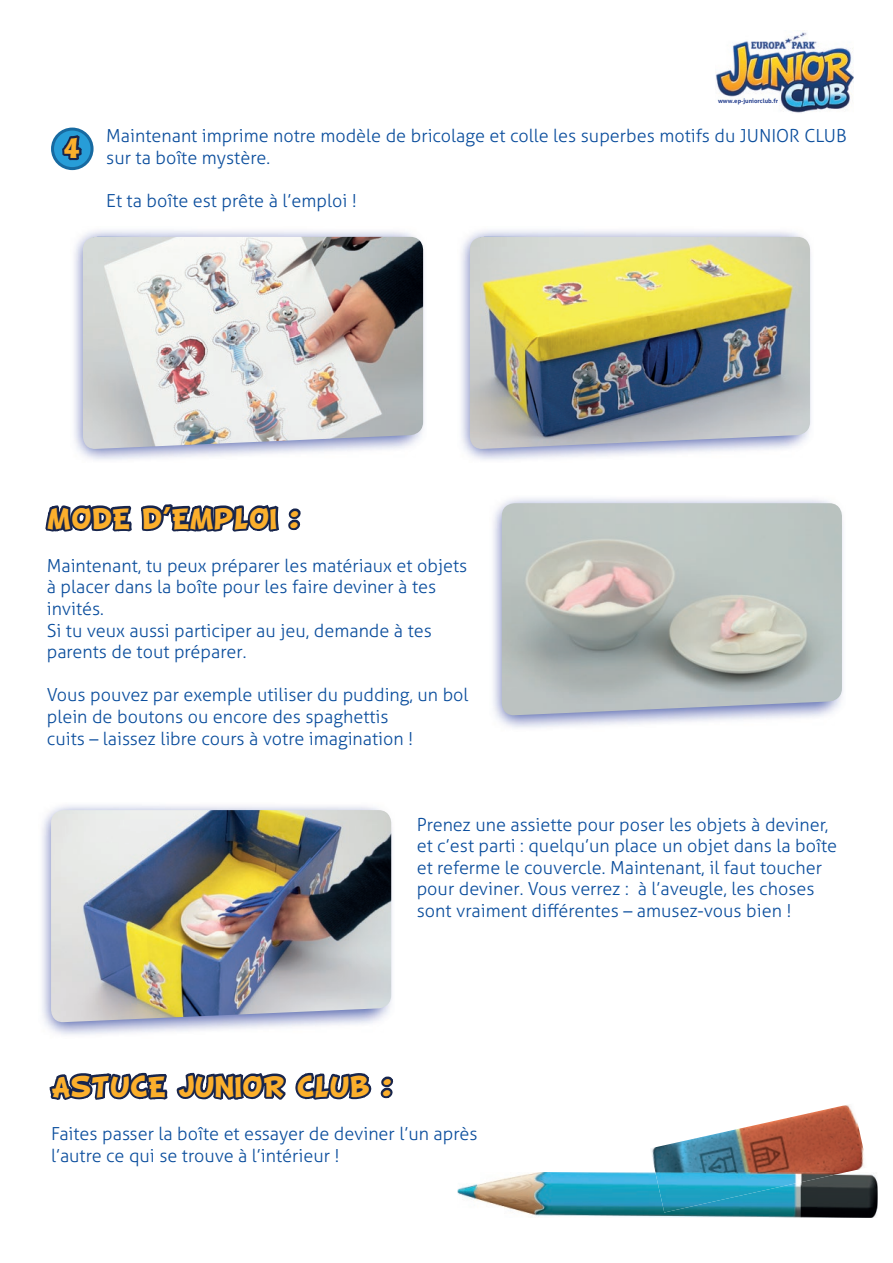
<style>
.page{position:relative;width:893px;height:1263px;background:#fff}
.page>*{position:absolute;margin:0;border:0;box-sizing:border-box;transform-origin:0 0}
.t1{font:24px "EPJC Cartoon Shout";color:#fbaf2c}
.t2{font:22.5px "EPJC Cartoon Shout";color:#fbaf2c}
.t3{font:300 18px/21.6px "Aller";color:#0b4e9d}
.t4{font:700 6px "Aller";color:#253f8e}
</style>
<div class="page">
<img style="left:716px;top:32px;width:138px;height:81px">
<img style="left:652px;top:1105px;width:212px;height:67px">
<img style="left:458px;top:1172px;width:420px;height:46px">
<img style="left:655px;top:1172px;width:192px;height:40px">
<svg style="left:53px;top:129px;width:39px;height:40px"></svg>
<div style="left:51px;top:128px;width:43px;height:42px;border:3px solid #176aa1;border-radius:50%"></div>
<svg style="left:60px;top:132px;width:24px;height:30px"></svg>
<img style="left:74px;top:230px;width:350px;height:222px">
<img style="left:461px;top:230px;width:350px;height:230px">
<img style="left:83px;top:237px;width:340px;height:212px">
<img style="left:470px;top:237px;width:340px;height:212px">
<svg style="left:45px;top:429px;width:258px;height:103px"></svg>
<img style="left:493px;top:498px;width:350px;height:230px">
<img style="left:502px;top:503px;width:340px;height:213px">
<img style="left:42px;top:805px;width:350px;height:221px">
<img style="left:51px;top:810px;width:340px;height:181px">
<svg style="left:47px;top:991px;width:347px;height:109px"></svg>
<p class="t4" style="left:718px;top:97px;width:62px">www.ep-juniorclub.fr</p>
<p class="t2" style="left:64px;top:134px;width:18px">4</p>
<p class="t3" style="left:106px;top:125px;width:742px">Maintenant imprime notre modèle de bricolage et colle les superbes motifs du JUNIOR CLUB sur ta boîte mystère.</p>
<p class="t3" style="left:106px;top:190px;width:252px">Et ta boîte est prête à l’emploi !</p>
<h1 class="t1" style="left:47px;top:504px;width:254px">MODE D’EMPLOI :</h1>
<p class="t3" style="left:47px;top:555px;width:422px">Maintenant, tu peux préparer les matériaux et objets à placer dans la boîte pour les faire deviner à tes invités.<br>Si tu veux aussi participer au jeu, demande à tes parents de tout préparer.</p>
<p class="t3" style="left:47px;top:684px;width:423px">Vous pouvez par exemple utiliser du pudding, un bol plein de boutons ou encore des spaghettis<br>cuits – laissez libre cours à votre imagination !</p>
<p class="t3" style="left:417px;top:813px;width:422px">Prenez une assiette pour poser les objets à deviner, et c’est parti : quelqu’un place un objet dans la boîte et referme le couvercle. Maintenant, il faut toucher pour deviner. Vous verrez : à l’aveugle, les choses sont vraiment différentes – amusez-vous bien !</p>
<h1 class="t1" style="left:51px;top:1072px;width:342px">ASTUCE JUNIOR CLUB :</h1>
<p class="t3" style="left:51px;top:1123px;width:428px">Faites passer la boîte et essayer de deviner l’un après l’autre ce qui se trouve à l’intérieur !</p>
</div>
